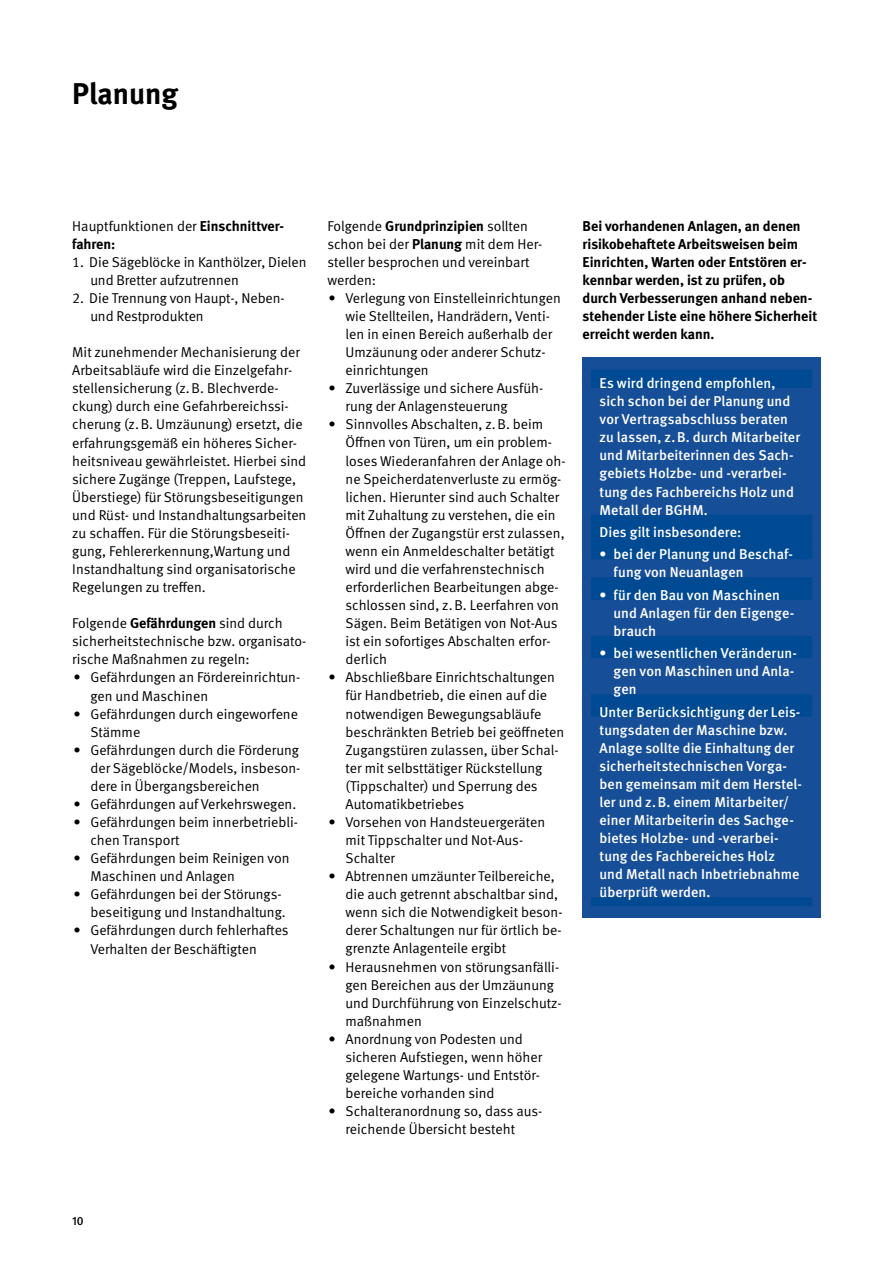
<style>
.page{position:relative;width:893px;height:1263px;background:#fff}
.page>*{position:absolute;margin:0;border:0;box-sizing:border-box;transform-origin:0 0}
.t1{font:700 30px "DGUV Meta";color:#000}
.t2{font:14.25px/18px "DGUV Meta";color:#000}
.t3{font:500 14.25px/18px "DGUV Meta";letter-spacing:.005em;color:#fff}
.t4{font:700 14.25px/18px "DGUV Meta";color:#000}
.t5{font:500 12px "DGUV Meta";color:#000}
.s1{font-weight:400}
.s2{font-weight:700}
</style>
<div class="page">
<div style="left:583px;top:357px;width:238px;height:560px;background:#164e98"></div>
<div style="left:591px;top:370px;width:221px;height:18px;background:#004993"></div>
<div style="left:591px;top:515px;width:221px;height:9px;background:#004993"></div>
<div style="left:591px;top:518px;width:221px;height:19px;background:#004993"></div>
<div style="left:591px;top:537px;width:221px;height:9px;background:#004993"></div>
<div style="left:591px;top:541px;width:221px;height:18px;background:#004993"></div>
<div style="left:591px;top:577px;width:221px;height:9px;background:#004993"></div>
<div style="left:591px;top:581px;width:221px;height:19px;background:#004993"></div>
<div style="left:591px;top:636px;width:221px;height:9px;background:#004993"></div>
<div style="left:591px;top:640px;width:221px;height:18px;background:#004993"></div>
<div style="left:591px;top:694px;width:221px;height:9px;background:#004993"></div>
<div style="left:591px;top:698px;width:221px;height:19px;background:#004993"></div>
<div style="left:591px;top:897px;width:221px;height:9px;background:#004993"></div>
<h1 class="t1" style="left:72px;top:76px;width:107px">Planung</h1>
<p class="t4" style="left:72px;top:217px;width:212px"><span class="s1">Hauptfunktionen der</span> Einschnittver&shy;fahren:</p>
<p class="t2" style="left:90px;top:253px;width:218px;text-indent:-18px">1. Die Sägeblöcke in Kanthölzer, Dielen und Bretter aufzutrennen</p>
<p class="t2" style="left:90px;top:289px;width:196px;text-indent:-18px">2. Die Trennung von Haupt-, Neben&shy;und Restprodukten</p>
<p class="t2" style="left:72px;top:344px;width:236px">Mit zunehmender Mechanisierung der Arbeitsabläufe wird die Einzelgefahr&shy;stellensicherung (z.B. Blechverde&shy;ckung) durch eine Gefahrbereichssi&shy;cherung (z.B. Umzäunung) ersetzt, die erfahrungsgemäß ein höheres Sicher&shy;heitsniveau gewährleistet. Hierbei sind sichere Zugänge (Treppen, Laufstege, Überstiege) für Störungsbeseitigungen und Rüst- und Instandhaltungsarbeiten zu schaffen. Für die Störungsbeseiti&shy;gung, Fehlererkennung,Wartung und Instandhaltung sind organisatorische Regelungen zu treffen.</p>
<p class="t2" style="left:72px;top:615px;width:236px">Folgende <span class="s2">Gefährdungen</span> sind durch sicherheitstechnische bzw. organisato&shy;rische Maßnahmen zu regeln:</p>
<p class="t2" style="left:90px;top:669px;width:211px;text-indent:-17px">• Gefährdungen an Fördereinrichtun&shy;gen und Maschinen</p>
<p class="t2" style="left:90px;top:705px;width:209px;text-indent:-17px">• Gefährdungen durch eingeworfene<br>Stämme</p>
<p class="t2" style="left:90px;top:741px;width:211px;text-align:justify;text-indent:-17px">• Gefährdungen durch die Förderung der Sägeblöcke/Models, insbeson&shy;dere in Übergangsbereichen</p>
<p class="t2" style="left:73px;top:795px;width:224px">• Gefährdungen auf Verkehrswegen.</p>
<p class="t2" style="left:90px;top:813px;width:209px;text-indent:-17px">• Gefährdungen beim innerbetriebli&shy;chen Transport</p>
<p class="t2" style="left:90px;top:849px;width:201px;text-indent:-17px">• Gefährdungen beim Reinigen von<br>Maschinen und Anlagen</p>
<p class="t2" style="left:90px;top:886px;width:197px;text-indent:-17px">• Gefährdungen bei der Störungs&shy;beseitigung und Instandhaltung.</p>
<p class="t2" style="left:90px;top:922px;width:200px;text-indent:-17px">• Gefährdungen durch fehlerhaftes<br>Verhalten der Beschäftigten</p>
<p class="t2" style="left:327px;top:217px;width:215px">Folgende <span class="s2">Grundprinzipien</span> sollten schon bei der <span class="s2">Planung</span> mit dem Her&shy;steller besprochen und vereinbart werden:</p>
<p class="t2" style="left:346px;top:289px;width:217px;text-indent:-17px">• Verlegung von Einstelleinrichtungen wie Stellteilen, Handrädern, Venti&shy;len in einen Bereich außerhalb der<br>Umzäunung oder anderer Schutz&shy;einrichtungen</p>
<p class="t2" style="left:346px;top:380px;width:199px;text-indent:-17px">• Zuverlässige und sichere Ausfüh&shy;rung der Anlagensteuerung</p>
<p class="t2" style="left:346px;top:416px;width:222px;text-indent:-17px">• Sinnvolles Abschalten, z.B. beim Öffnen von Türen, um ein problem&shy;loses Wiederanfahren der Anlage oh&shy;ne Speicherdatenverluste zu ermög&shy;lichen. Hierunter sind auch Schalter mit Zuhaltung zu verstehen, die ein Öffnen der Zugangstür erst zulassen, wenn ein Anmeldeschalter betätigt wird und die verfahrenstechnisch erforderlichen Bearbeitungen abge&shy;schlossen sind, z.B. Leerfahren von Sägen. Beim Betätigen von Not-Aus ist ein sofortiges Abschalten erfor&shy;derlich</p>
<p class="t2" style="left:346px;top:669px;width:220px;text-indent:-17px">• Abschließbare Einrichtschaltungen für Handbetrieb, die einen auf die notwendigen Bewegungsabläufe beschränkten Betrieb bei geöffneten Zugangstüren zulassen, über Schal&shy;ter mit selbsttätiger Rückstellung (Tippschalter) und Sperrung des Automatikbetriebes</p>
<p class="t2" style="left:346px;top:813px;width:201px;text-indent:-17px">• Vorsehen von Handsteuergeräten mit Tippschalter und Not-Aus-<br>Schalter</p>
<p class="t2" style="left:346px;top:867px;width:218px;text-indent:-17px">• Abtrennen umzäunter Teilbereiche, die auch getrennt abschaltbar sind, wenn sich die Notwendigkeit beson&shy;derer Schaltungen nur für örtlich be&shy;grenzte Anlagenteile ergibt</p>
<p class="t2" style="left:346px;top:958px;width:218px;text-indent:-17px">• Herausnehmen von störungsanfälli&shy;gen Bereichen aus der Umzäunung und Durchführung von Einzelschutz&shy;maßnahmen</p>
<p class="t2" style="left:346px;top:1030px;width:198px;text-indent:-17px">• Anordnung von Podesten und sicheren Aufstiegen, wenn höher gelegene Wartungs- und Entstör&shy;bereiche vorhanden sind</p>
<p class="t2" style="left:346px;top:1102px;width:197px;text-indent:-17px">• Schalteranordnung so, dass aus&shy;reichende Übersicht besteht</p>
<p class="t4" style="left:583px;top:217px;width:236px">Bei vorhandenen Anlagen, an denen risikobehaftete Arbeitsweisen beim Einrichten, Warten oder Entstören er&shy;kennbar werden, ist zu prüfen, ob durch Verbesserungen anhand neben&shy;stehender Liste eine höhere Sicherheit erreicht werden kann.</p>
<p class="t3" style="left:600px;top:375px;width:202px">Es wird dringend empfohlen, sich schon bei der Planung und vor Vertragsabschluss beraten zu lassen, z.B. durch Mitarbeiter und Mitarbeiterinnen des Sach&shy;gebiets Holzbe- und -verarbei&shy;tung des Fachbereichs Holz und<br>Metall der BGHM.</p>
<p class="t3" style="left:600px;top:523px;width:143px">Dies gilt insbesondere:</p>
<p class="t3" style="left:614px;top:546px;width:181px;text-indent:-14px">• bei der Planung und Beschaf&shy;fung von Neuanlagen</p>
<p class="t3" style="left:614px;top:586px;width:182px;text-indent:-14px">• für den Bau von Maschinen und Anlagen für den Eigenge&shy;brauch</p>
<p class="t3" style="left:614px;top:645px;width:185px;text-indent:-14px">• bei wesentlichen Veränderun&shy;gen von Maschinen und Anla&shy;gen</p>
<p class="t3" style="left:600px;top:703px;width:204px">Unter Berücksichtigung der Leis&shy;tungsdaten der Maschine bzw.<br>Anlage sollte die Einhaltung der sicherheitstechnischen Vorga&shy;ben gemeinsam mit dem Herstel&shy;ler und z.B. einem Mitarbeiter/ einer Mitarbeiterin des Sachge&shy;bietes Holzbe- und -verarbei&shy;tung des Fachbereiches Holz<br>und Metall nach Inbetriebnahme überprüft werden.</p>
<p class="t5" style="left:72px;top:1213px;width:13px">10</p>
</div>
